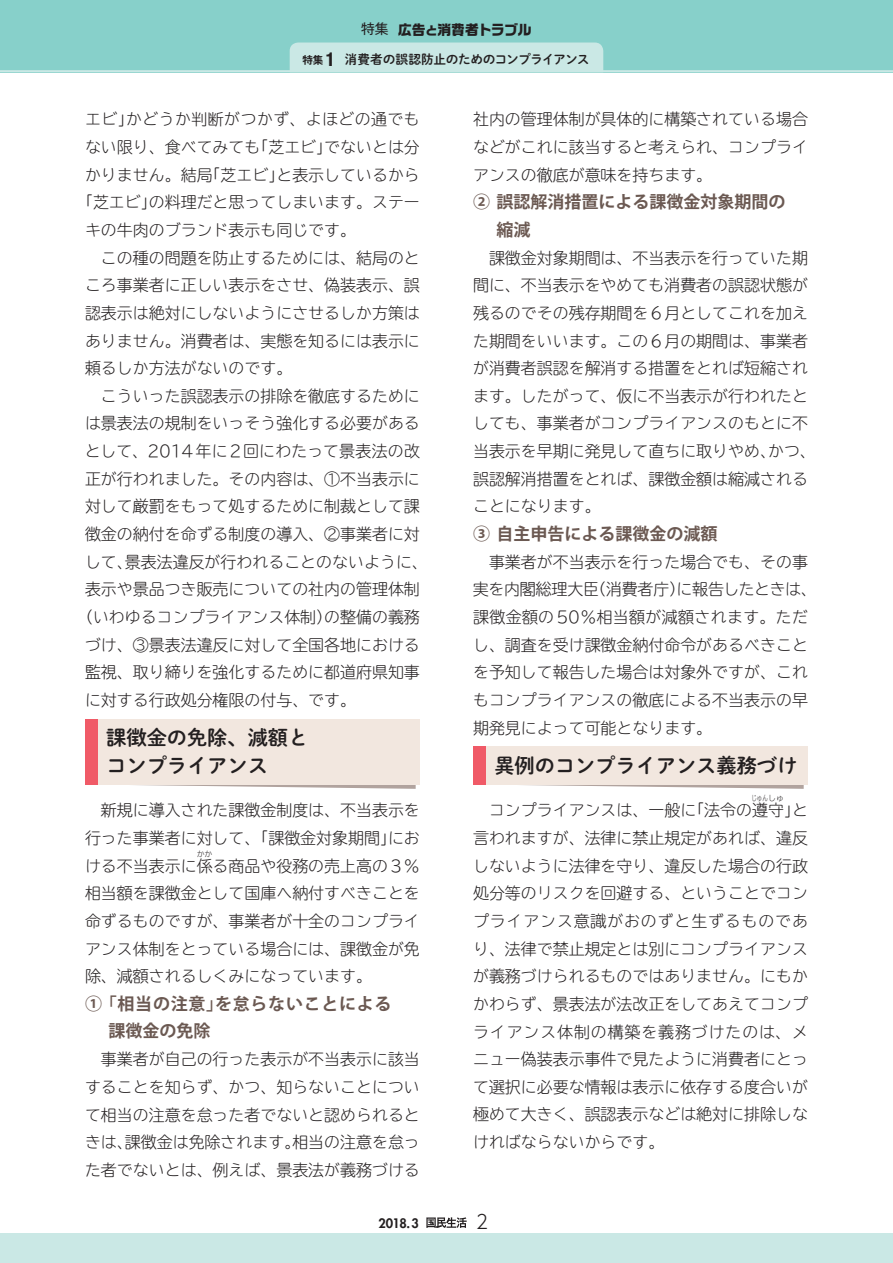
<style>
.page{position:relative;width:893px;height:1263px;background:#fff}
.page>*{position:absolute;margin:0;border:0;box-sizing:border-box;transform-origin:0 0}
.t1{font:20.25px/27.6px "Shuei M Go Std B";color:#231f20}
.t2{font:300 19.2px "UD Shin Go C Oniz Pr 6 N";color:#231f20}
.t3{font:700 16.95px/27.6px "Koz Go Pro";color:#6b5952}
.t4{font:700 16.95px/27.6px "Koz Go Pro";letter-spacing:.04em;color:#6b5952}
.t5{font:300 15.9px/27.6px "TBUDR Go Std Super";color:#231f20;text-align:justify}
.t6{font:300 15.9px "TBUDR Go Std Super";letter-spacing:.025em;color:#231f20}
.t7{font:700 13.8px "Ro G San Srf Std";color:#231f20}
.t8{font:12.75px "Shuei M Go Std B";letter-spacing:-.04em;color:#231f20}
.t9{font:800 12.75px "Futura Std";color:#231f20}
.t10{font:300 7.95px "TBUDR Go Std Super";color:#231f20;scale:.7 1}
.t11{font:300 7.95px "TBUDR Go Std Super";color:#231f20}
.s1{font-family:"Gothic MB101 Pro";font-weight:400}
.s2{font-size:11.7px}
.s3{font-family:"Gothic MB101 Pro De";font-weight:700;font-size:10.65px}
.s4{font-family:"Helvetica Neue LT Std";font-weight:700;font-stretch:condensed;font-size:19.2px}
</style>
<div class="page">
<div style="left:0;top:1233px;width:893px;height:30px;background:#cae8e5"></div>
<hr style="left:0;top:0;width:1px;height:208px;background:#87d0ca">
<hr style="left:0;top:208px;width:1px;height:249px;background:#f2e7df">
<svg style="left:426px;top:1217px;width:41px;height:11px"></svg>
<div style="left:0;top:0;width:893px;height:72px;background:#87d0ca"></div>
<hr style="left:0;top:70px;width:893px;height:2px;background:#cae8e5">
<div style="left:290px;top:43px;width:313px;height:27px;background:#cae8e5"></div>
<svg style="left:98px;top:784px;width:318px;height:5px"></svg>
<div style="left:98px;top:719px;width:322px;height:65px;background:#f2e7df"></div>
<div style="left:85px;top:719px;width:13px;height:65px;background:#f05a67"></div>
<svg style="left:486px;top:784px;width:318px;height:5px"></svg>
<div style="left:486px;top:746px;width:322px;height:38px;background:#f2e7df"></div>
<div style="left:473px;top:746px;width:13px;height:38px;background:#f05a67"></div>
<p class="t7" style="left:361px;top:20px;width:172px"><span class="s1">特集</span> 広告<span class="s2">と</span>消費者トラブル</p>
<p class="t8" style="left:302px;top:50px;width:289px"><span class="s3">特集</span> <span class="s4">1</span> 消費者の誤認防止のためのコンプライアンス</p>
<p class="t6" style="left:85px;top:106px;width:336px">エビ」かどうか判断がつかず、よほどの通でも</p>
<p class="t5" style="left:85px;top:133px;width:336px">ない限り、食べてみても「芝エビ」でないとは分</p>
<p class="t5" style="left:85px;top:160px;width:336px">かりません。結局「芝エビ」と表示しているから</p>
<p class="t5" style="left:77px;top:188px;width:344px">「芝エビ」の料理だと思ってしまいます。ステー</p>
<p class="t5" style="left:85px;top:216px;width:273px">キの牛肉のブランド表示も同じです。</p>
<p class="t5" style="left:101px;top:243px;width:320px">この種の問題を防止するためには、結局のと</p>
<p class="t5" style="left:85px;top:271px;width:336px">ころ事業者に正しい表示をさせ、偽装表示、誤</p>
<p class="t5" style="left:85px;top:299px;width:336px">認表示は絶対にしないようにさせるしか方策は</p>
<p class="t5" style="left:85px;top:326px;width:336px">ありません。消費者は、実態を知るには表示に</p>
<p class="t5" style="left:85px;top:354px;width:209px">頼るしか方法がないのです。</p>
<p class="t5" style="left:101px;top:382px;width:320px">こういった誤認表示の排除を徹底するために</p>
<p class="t5" style="left:85px;top:409px;width:336px">は景表法の規制をいっそう強化する必要がある</p>
<p class="t5" style="left:85px;top:437px;width:337px">として、2014年に２回にわたって景表法の改</p>
<p class="t5" style="left:85px;top:464px;width:336px">正が行われました。その内容は、①不当表示に</p>
<p class="t5" style="left:85px;top:492px;width:336px">対して厳罰をもって処するために制裁として課</p>
<p class="t5" style="left:85px;top:520px;width:336px">徴金の納付を命ずる制度の導入、②事業者に対</p>
<p class="t5" style="left:85px;top:547px;width:344px">して、景表法違反が行われることのないように、</p>
<p class="t5" style="left:85px;top:575px;width:336px">表示や景品つき販売についての社内の管理体制</p>
<p class="t5" style="left:77px;top:603px;width:344px">（いわゆるコンプライアンス体制）の整備の義務</p>
<p class="t5" style="left:85px;top:630px;width:336px">づけ、③景表法違反に対して全国各地における</p>
<p class="t5" style="left:85px;top:658px;width:336px">監視、取り締りを強化するために都道府県知事</p>
<p class="t5" style="left:85px;top:685px;width:273px">に対する行政処分権限の付与、です。</p>
<p class="t1" style="left:106px;top:723px;width:203px">課徴金の免除、減額とコンプライアンス</p>
<p class="t5" style="left:85px;top:796px;width:336px;text-indent:16px">新規に導入された課徴金制度は、不当表示を行った事業者に対して、「課徴金対象期間」における不当表示に係る商品や役務の売上高の３％</p>
<p class="t11" style="left:197px;top:847px;width:17px">かか</p>
<p class="t5" style="left:85px;top:879px;width:336px">相当額を課徴金として国庫へ納付すべきことを命ずるものですが、事業者が十全のコンプライアンス体制をとっている場合には、課徴金が免除、減額されるしくみになっています。</p>
<p class="t4" style="left:108px;top:991px;width:285px;text-indent:-23px">① 「相当の注意」を怠らないことによる課徴金の免除</p>
<p class="t5" style="left:85px;top:1045px;width:336px;text-indent:16px">事業者が自己の行った表示が不当表示に該当することを知らず、かつ、知らないことについて相当の注意を怠った者でないと認められるときは、課徴金は免除されます。相当の注意を怠った者でないとは、例えば、景表法が義務づける</p>
<p class="t5" style="left:473px;top:105px;width:336px">社内の管理体制が具体的に構築されている場合などがこれに該当すると考えられ、コンプライアンスの徹底が意味を持ちます。</p>
<p class="t3" style="left:496px;top:189px;width:291px;text-indent:-23px">② 誤認解消措置による課徴金対象期間の縮減</p>
<p class="t5" style="left:473px;top:243px;width:344px;text-align:left;text-indent:16px">課徴金対象期間は、不当表示を行っていた期間に、不当表示をやめても消費者の誤認状態が残るのでその残存期間を６月としてこれを加えた期間をいいます。この６月の期間は、事業者が消費者誤認を解消する措置をとれば短縮されます。したがって、仮に不当表示が行われたとしても、事業者がコンプライアンスのもとに不当表示を早期に発見して直ちに取りやめ、かつ、誤認解消措置をとれば、課徴金額は縮減されることになります。</p>
<p class="t3" style="left:473px;top:521px;width:246px">③ 自主申告による課徴金の減額</p>
<p class="t5" style="left:473px;top:547px;width:345px;text-align:left;text-indent:16px">事業者が不当表示を行った場合でも、その事実を内閣総理大臣（消費者庁）に報告したときは、課徴金額の 50％相当額が減額されます。ただし、調査を受け課徴金納付命令があるべきことを予知して報告した場合は対象外ですが、これもコンプライアンスの徹底による不当表示の早期発見によって可能となります。</p>
<p class="t1" style="left:494px;top:751px;width:304px">異例のコンプライアンス義務づけ</p>
<p class="t10" style="left:751px;top:792px;width:48px">じゅんしゅ</p>
<p class="t5" style="left:473px;top:824px;width:336px">言われますが、法律に禁止規定があれば、違反しないように法律を守り、違反した場合の行政処分等のリスクを回避する、ということでコンプライアンス意識がおのずと生ずるものであり、法律で禁止規定とは別にコンプライアンスが義務づけられるものではありません。にもかかわらず、景表法が法改正をしてあえてコンプライアンス体制の構築を義務づけたのは、メニュー偽装表示事件で見たように消費者にとって選択に必要な情報は表示に依存する度合いが極めて大きく、誤認表示などは絶対に排除しなければならないからです。</p>
<p class="t5" style="left:489px;top:796px;width:320px">コンプライアンスは、一般に「法令の遵守」と</p>
<p class="t9" style="left:378px;top:1215px;width:42px">2018.3</p>
<p class="t2" style="left:476px;top:1206px;width:14px">2</p>
</div>
